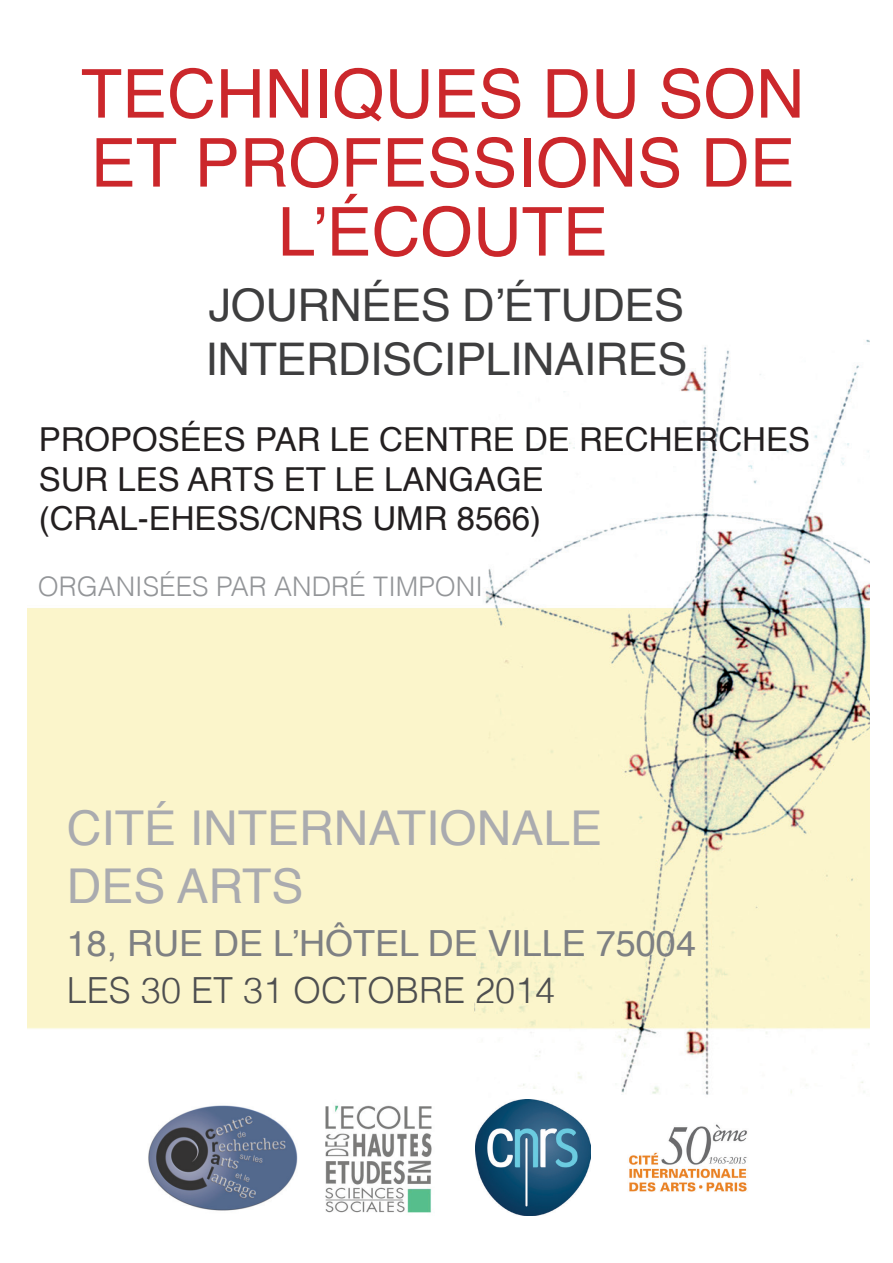
<style>
.page{position:relative;width:893px;height:1263px;background:#fff}
.page>*{position:absolute;margin:0;border:0;box-sizing:border-box;transform-origin:0 0}
.t1{font:67.5px/69px "Helvetica";color:#cb272b;text-align:center}
.t2{font:48px/58.5px "Helvetica";color:#aaabaf}
.t3{font:45px/54px "Helvetica";letter-spacing:-.01em;color:#3e3e3f}
.t4{font:36px "Helvetica";color:#7e8083}
.t5{font:300 36px "Helvetica";color:#4e4f50}
.t6{font:33px/39.6px "Helvetica";color:#231f20}
.t7{font:300 27px "Helvetica";color:#939598}
</style>
<div class="page">
<img style="left:28px;top:339px;width:842px;height:761px">
<img style="left:629px;top:1124px;width:118px;height:68px">
<img style="left:475px;top:1100px;width:116px;height:115px">
<img style="left:148px;top:1105px;width:150px;height:106px">
<img style="left:325px;top:1105px;width:107px;height:108px">
<h1 class="t1" style="left:81px;top:61px;width:725px">TECHNIQUES DU SON<br>ET PROFESSIONS DE<br>L’ÉCOUTE</h1>
<h3 class="t3" style="left:205px;top:279px;width:483px">JOURNÉES D’ÉTUDES<br>INTERDISCIPLINAIRES</h3>
<p class="t6" style="left:39px;top:421px;width:773px">PROPOSÉES PAR LE CENTRE DE RECHERCHES<br>SUR LES ARTS ET LE LANGAGE<br>(CRAL</p>
<p class="t6" style="left:138px;top:500px;width:34px">-EHESS</p>
<p class="t6" style="left:261px;top:500px;width:33px">/CNRS</p>
<p class="t6" style="left:372px;top:500px;width:170px">U MR 8566)</p>
<p class="t7" style="left:38px;top:565px;width:431px">ORGANISÉES PAR ANDRÉ TI MPONI</p>
<h2 class="t2" style="left:67px;top:800px;width:537px">CITÉ I NTERNATIONALE<br>DES ARTS</h2>
<p class="t4" style="left:67px;top:916px;width:630px">18, RUE DE L’HÔTEL DE VILLE 75004</p>
<p class="t5" style="left:67px;top:961px;width:490px">LES 30 ET 31 OCTOBRE 2014</p>
</div>
